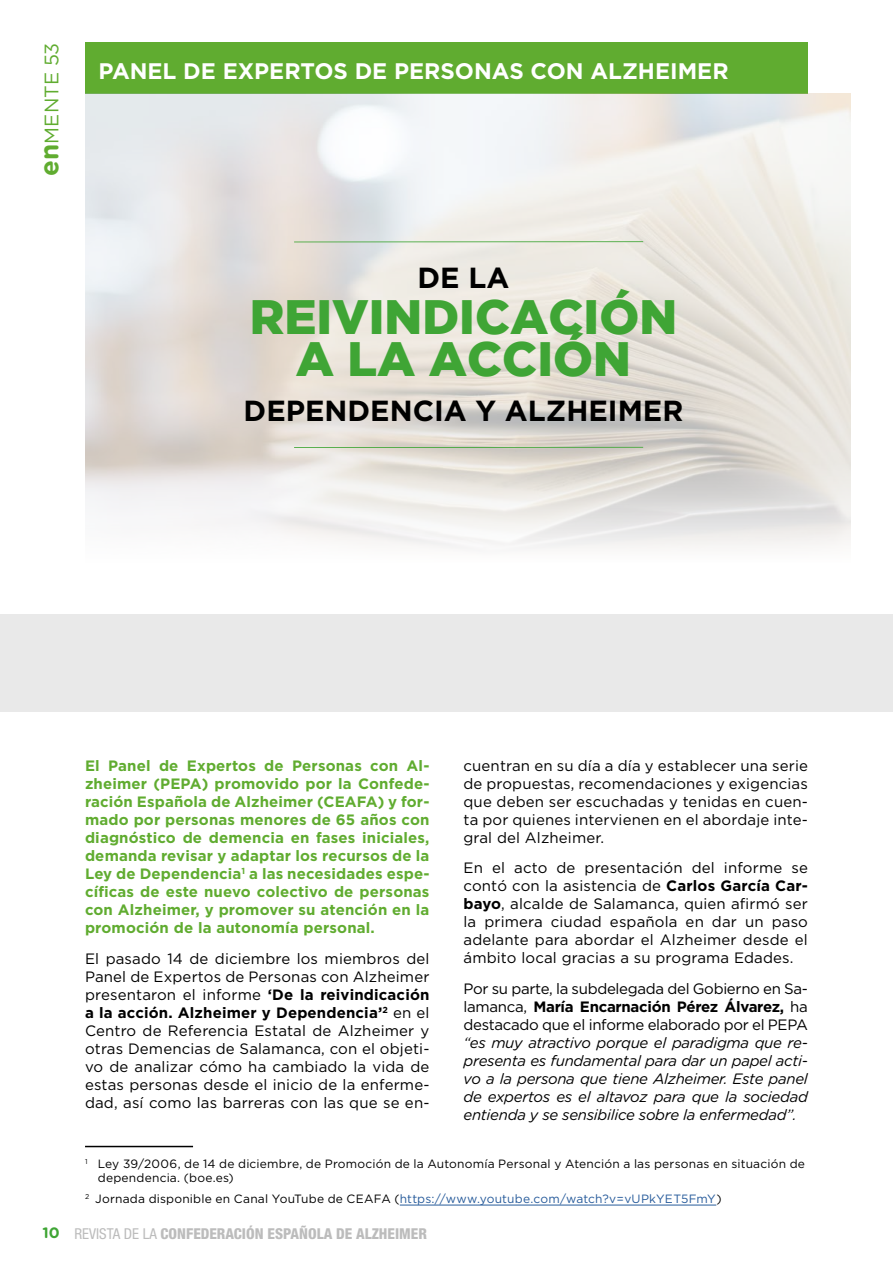
<style>
.page{position:relative;width:893px;height:1263px;background:#fff}
.page>*{position:absolute;margin:0;border:0;box-sizing:border-box;transform-origin:0 0}
.t1{font:900 48.15px/42.8px "Gotham";color:#3fa535;text-align:center}
.t2{font:700 29.1px "Gotham";color:#000}
.t3{font:700 22.5px "Gotham";color:#fff}
.t4{font:19.5px "Gotham";color:#60ac30}
.t5{font:15px/18px "Gotham";letter-spacing:.01em;color:#000;text-align:justify}
.t6{font:700 15px/18px "Gotham";letter-spacing:.01em;color:#60ac30;text-align:justify}
.t7{font:italic 15px/18px "Gotham Rounded";letter-spacing:-.02em;color:#000;text-align:justify}
.t8{font:800 condensed 15px "Helvetica Neue LT Std";color:#bcbcbc}
.t9{font:700 15px "Gotham Rounded";color:#3fa535}
.t10{font:12px/14.4px "Gotham";letter-spacing:.02em;color:#000}
.t11{font:12px "Gotham";letter-spacing:.015em;color:#275b9b}
.s1{font-family:"Gotham Rounded";font-weight:700;font-size:25.95px}
.s2{font-weight:700}
.s3{color:#000}
.s4{font-weight:400}
</style>
<div class="page">
<div style="left:0;top:614px;width:893px;height:98px;background:#e9e9e9"></div>
<div style="left:85px;top:43px;width:723px;height:51px;background:#60ac30"></div>
<hr style="left:85px;top:1146px;width:108px;height:1px;background:#000">
<hr style="left:400px;top:1205px;width:316px;height:1px;background:#275b9b">
<hr style="left:294px;top:241px;width:349px;height:1px;background:#40a636">
<hr style="left:294px;top:447px;width:349px;height:1px;background:#40a636">
<h3 class="t4" style="left:41px;top:176px;width:135px;rotate:-90deg"><span class="s1">en</span>MENTE 53</h3>
<h3 class="t3" style="left:99px;top:58px;width:631px">PANEL DE EXPERTOS DE PERSONAS CON ALZHEIMER</h3>
<h2 class="t2" style="left:418px;top:261px;width:93px">DE LA</h2>
<h1 class="t1" style="left:250px;top:294px;width:429px">REIVINDICACIÓN<br>A LA ACCIÓN</h1>
<h2 class="t2" style="left:244px;top:394px;width:441px">DEPENDENCIA Y ALZHEIMER</h2>
<p class="t9" style="left:43px;top:1222px;width:19px">10</p>
<p class="t6" style="left:85px;top:756px;width:346px">El Panel de Expertos de Personas con Al&shy;zheimer (PEPA) promovido por la Confede&shy;ración Española de Alzheimer (CEAFA) y for&shy;mado por personas menores de 65 años con diagnóstico de demencia en fases iniciales, demanda revisar y adaptar los recursos de la Ley de Dependencia<sup>1</sup> a las necesidades espe&shy;cíficas de este nuevo colectivo de personas con Alzheimer, y promover su atención en la promoción de la autonomía personal.</p>
<p class="t5" style="left:85px;top:949px;width:346px">El pasado 14 de diciembre los miembros del Panel de Expertos de Personas con Alzheimer presentaron el informe <span class="s2">‘De la reivindicación a la acción. Alzheimer y Dependencia’</span><sup>2</sup> en el Centro de Referencia Estatal de Alzheimer y otras Demencias de Salamanca, con el objeti&shy;vo de analizar cómo ha cambiado la vida de estas personas desde el inicio de la enferme&shy;dad, así como las barreras con las que se en-</p>
<p class="t5" style="left:463px;top:756px;width:346px">cuentran en su día a día y establecer una serie de propuestas, recomendaciones y exigencias que deben ser escuchadas y tenidas en cuen&shy;ta por quienes intervienen en el abordaje inte&shy;gral del Alzheimer.</p>
<p class="t5" style="left:463px;top:859px;width:346px">En el acto de presentación del informe se contó con la asistencia de <span class="s2">Carlos García Car&shy;bayo</span>, alcalde de Salamanca, quien afirmó ser la primera ciudad española en dar un paso adelante para abordar el Alzheimer desde el ámbito local gracias a su programa Edades.</p>
<p class="t5" style="left:463px;top:979px;width:346px">Por su parte, la subdelegada del Gobierno en Sa&shy;lamanca, <span class="s2">María Encarnación Pérez Álvarez,</span> ha destacado que el informe elaborado por el PEPA</p>
<p class="t7" style="left:463px;top:1033px;width:346px">“es muy atractivo porque el paradigma que re&shy;presenta es fundamental para dar un papel acti&shy;vo a la persona que tiene Alzheimer. Este panel de expertos es el altavoz para que la sociedad entienda y se sensibilice sobre la enfermedad”.</p>
<p class="t10" style="left:98px;top:1156px;width:709px;text-indent:-13px"><sup>1</sup> Ley 39/2006, de 14 de diciembre, de Promoción de la Autonomía Personal y Atención a las personas en situación de dependencia. (boe.es)</p>
<p class="t11" style="left:85px;top:1192px;width:638px"><sup>2</sup> <span class="s3">Jornada disponible en Canal YouTube de CEAFA (</span>https://www.youtube.com/watch?v=vUPkYET5FmY<span class="s3">)</span></p>
<p class="t8" style="left:74px;top:1224px;width:354px"><span class="s4">REVISTA DE LA</span> CONFEDERACIÓN ESPAÑOLA DE ALZHEIMER</p>
</div>
